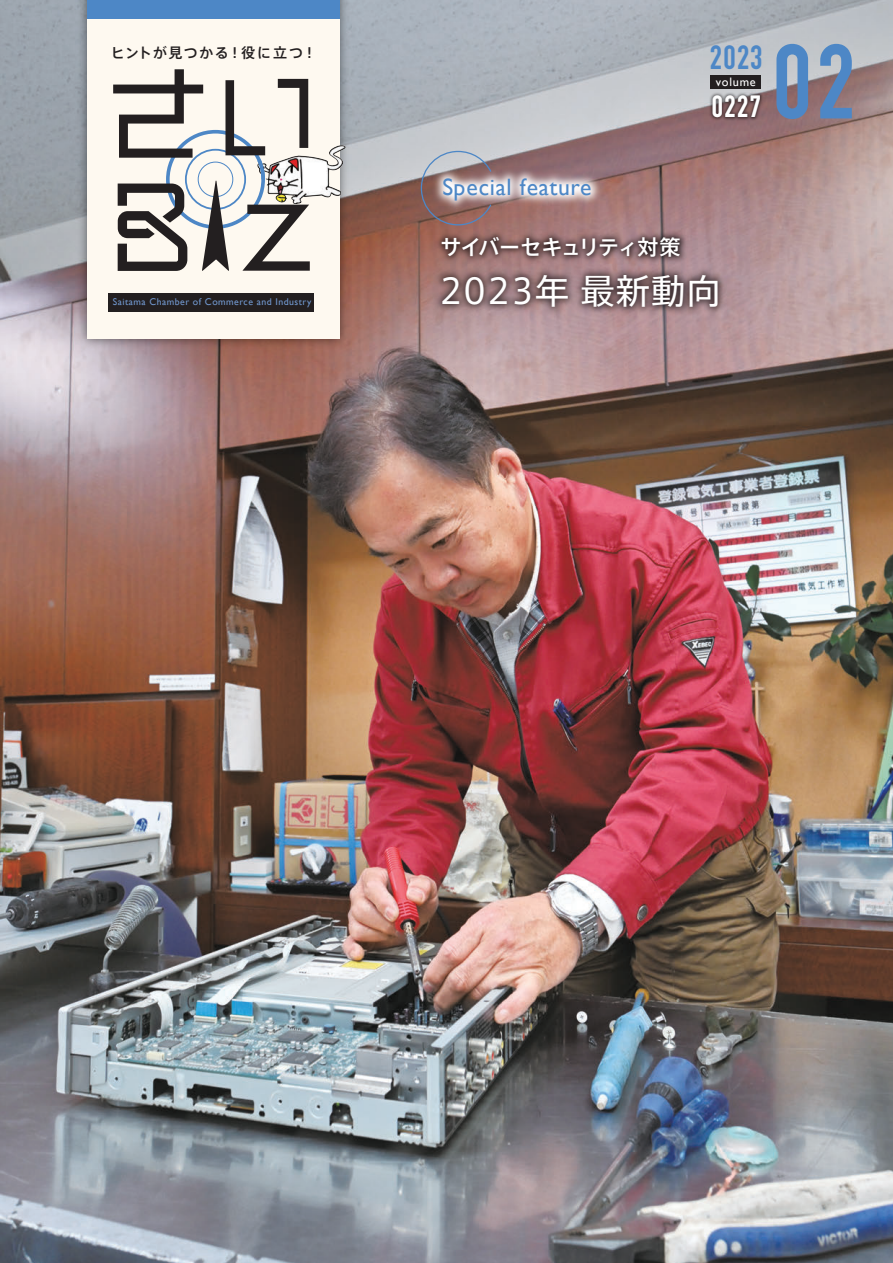
<style>
.page{position:relative;width:893px;height:1263px;background:#fff}
.page>*{position:absolute;margin:0;border:0;box-sizing:border-box;transform-origin:0 0}
.t1{font:700 103.95px "DIN Condensed";color:#4d87c6}
.t2{font:34.5px "Axis Std";letter-spacing:.025em;color:#fff}
.t3{font:700 33.15px "DIN Condensed";color:#4d87c6}
.t4{font:700 30.15px "DIN Condensed";color:#fff}
.t5{font:23.7px "Gill Sans";letter-spacing:.03em;color:#4d87c6}
.t6{font:500 21px "Axis Std";letter-spacing:-.05em;color:#fff}
.t7{font:500 14.1px "Axis Std";letter-spacing:.105em;color:#231f20}
.t8{font:12.3px "Gill Sans";letter-spacing:.065em;color:#fff}
.t9{font:9.75px "Gill Sans";letter-spacing:.05em;color:#7198cf}
</style>
<div class="page">
<img style="left:0;top:0;width:893px;height:1263px">
<img style="left:74px;top:116px;width:280px;height:237px">
<div style="left:87px;top:5px;width:253px;height:334px;background:#fef9f0"></div>
<div style="left:109px;top:293px;width:205px;height:18px;background:#231f20"></div>
<img style="left:56px;top:0;width:316px;height:116px">
<img style="left:310px;top:140px;width:40px;height:74px">
<svg style="left:113px;top:69px;width:197px;height:202px"></svg>
<img style="left:657px;top:36px;width:160px;height:146px">
<img style="left:384px;top:218px;width:394px;height:201px">
<img style="left:385px;top:182px;width:351px;height:134px">
<img style="left:385px;top:117px;width:264px;height:140px">
<h3 class="t7" style="left:111px;top:42px;width:207px">ヒントが見つかる！役に立つ！</h3>
<h1 class="t1" style="left:773px;top:12px;width:84px">02</h1>
<h3 class="t3" style="left:710px;top:35px;width:54px">2023</h3>
<p class="t8" style="left:716px;top:74px;width:42px">volume</p>
<h3 class="t4" style="left:712px;top:86px;width:51px">0227</h3>
<h3 class="t5" style="left:442px;top:173px;width:151px">Special feature</h3>
<p class="t9" style="left:113px;top:296px;width:200px">Saitama Chamber of Commerce and Industry</p>
<h3 class="t6" style="left:440px;top:232px;width:242px">サイバーセキュリティ対策</h3>
<h2 class="t2" style="left:439px;top:265px;width:283px">2023年 最新動向</h2>
</div>
